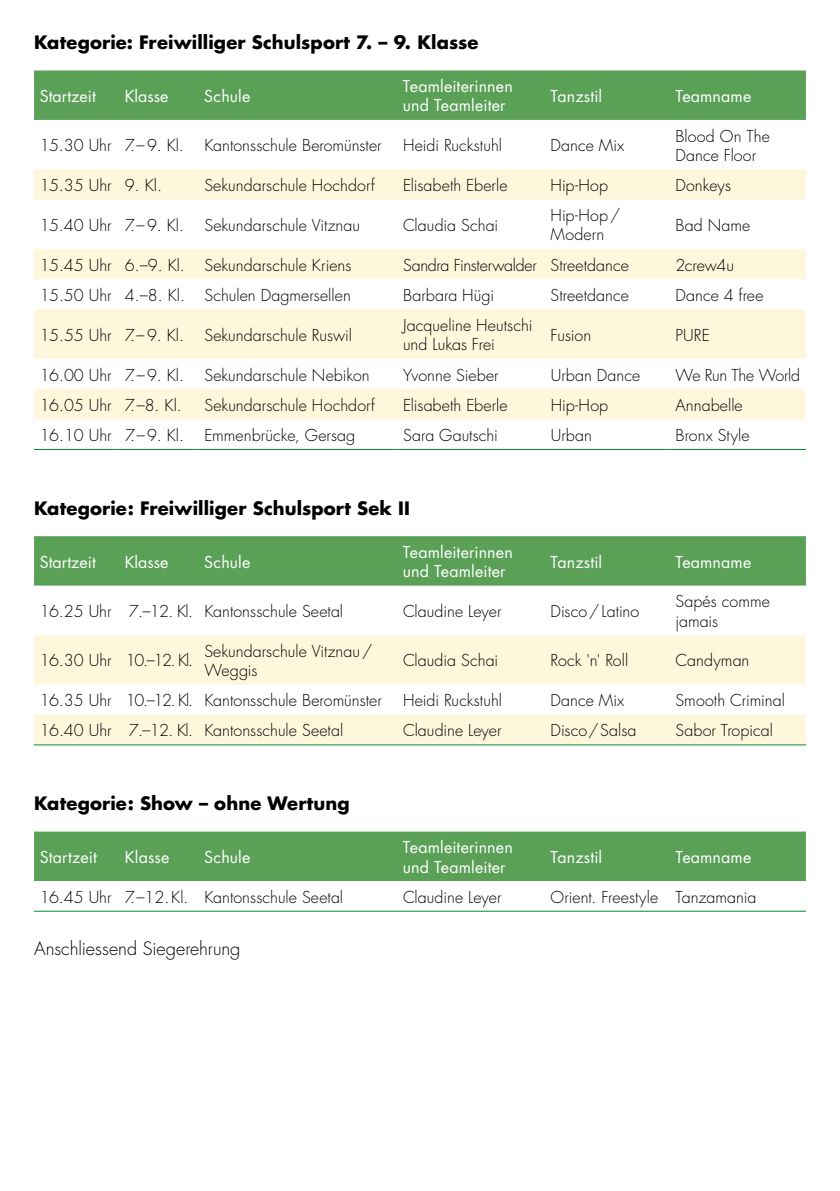
<style>
.page{position:relative;width:840px;height:1191px;background:#fff}
.page>*{position:absolute;margin:0;border:0;box-sizing:border-box;transform-origin:0 0}
.t1{font:700 18px "Futura Luzern";letter-spacing:.01em;color:#000}
.t2{font:300 18px "Futura Luzern";color:#000}
.t3{font:300 16px/19.2px "Futura Luzern";color:#000}
.t4{font:16px/19.2px "Futura Luzern";letter-spacing:.005em;color:#fff}
.t5{font:300 16px "Futura Luzern";letter-spacing:-.04em;color:#000}
</style>
<div class="page">
<div style="left:34px;top:70px;width:771px;height:50px;background:#5aa057"></div>
<svg style="left:34px;top:169px;width:771px;height:250px;fill:#fef7dc"></svg>
<hr style="left:34px;top:449px;width:85px;height:1px;background:#008d38">
<hr style="left:119px;top:449px;width:79px;height:1px;background:#008d38">
<hr style="left:198px;top:449px;width:199px;height:1px;background:#008d38">
<hr style="left:397px;top:449px;width:147px;height:1px;background:#008d38">
<hr style="left:544px;top:449px;width:125px;height:1px;background:#008d38">
<hr style="left:669px;top:449px;width:136px;height:1px;background:#008d38">
<div style="left:34px;top:536px;width:771px;height:49px;background:#5aa057"></div>
<svg style="left:34px;top:635px;width:771px;height:109px;fill:#fef7dc"></svg>
<hr style="left:34px;top:744px;width:85px;height:1px;background:#008d38">
<hr style="left:119px;top:744px;width:79px;height:1px;background:#008d38">
<hr style="left:198px;top:744px;width:199px;height:1px;background:#008d38">
<hr style="left:397px;top:744px;width:147px;height:1px;background:#008d38">
<hr style="left:544px;top:744px;width:125px;height:1px;background:#008d38">
<hr style="left:669px;top:744px;width:136px;height:1px;background:#008d38">
<div style="left:34px;top:831px;width:771px;height:50px;background:#5aa057"></div>
<hr style="left:34px;top:911px;width:85px;height:1px;background:#008d38">
<hr style="left:119px;top:911px;width:79px;height:1px;background:#008d38">
<hr style="left:198px;top:911px;width:199px;height:1px;background:#008d38">
<hr style="left:397px;top:911px;width:147px;height:1px;background:#008d38">
<hr style="left:544px;top:911px;width:125px;height:1px;background:#008d38">
<hr style="left:669px;top:911px;width:136px;height:1px;background:#008d38">
<p class="t1" style="left:34px;top:30px;width:445px">Kategorie: Freiwilliger Schulsport 7. – 9. Klasse</p>
<p class="t4" style="left:40px;top:86px;width:58px">Startzeit</p>
<p class="t4" style="left:125px;top:86px;width:45px">Klasse</p>
<p class="t4" style="left:204px;top:86px;width:47px">Schule</p>
<p class="t4" style="left:403px;top:77px;width:111px">Teamleiterinnen und Teamleiter</p>
<p class="t4" style="left:550px;top:86px;width:53px">Tanzstil</p>
<p class="t4" style="left:675px;top:86px;width:77px">Teamname</p>
<p class="t3" style="left:40px;top:136px;width:146px">15.30 Uhr 7.– 9. Kl.</p>
<p class="t3" style="left:204px;top:136px;width:179px">Kantonsschule Beromünster</p>
<p class="t3" style="left:403px;top:136px;width:100px">Heidi Ruckstuhl</p>
<p class="t3" style="left:550px;top:136px;width:75px">Dance Mix</p>
<p class="t3" style="left:675px;top:127px;width:96px">Blood On The<br>Dance Floor</p>
<p class="t3" style="left:40px;top:176px;width:124px">15.35 Uhr 9. Kl.</p>
<p class="t3" style="left:204px;top:176px;width:172px">Sekundarschule Hochdorf</p>
<p class="t3" style="left:403px;top:176px;width:106px">Elisabeth Eberle</p>
<p class="t3" style="left:550px;top:176px;width:59px">Hip-Hop</p>
<p class="t3" style="left:675px;top:176px;width:57px">Donkeys</p>
<p class="t3" style="left:40px;top:216px;width:146px">15.40 Uhr 7.– 9. Kl.</p>
<p class="t3" style="left:204px;top:216px;width:157px">Sekundarschule Vitznau</p>
<p class="t3" style="left:403px;top:216px;width:97px">Claudia Schai</p>
<p class="t3" style="left:550px;top:206px;width:71px">Hip-Hop/<br>Modern</p>
<p class="t3" style="left:675px;top:216px;width:76px">Bad Name</p>
<p class="t3" style="left:40px;top:256px;width:313px">15.45 Uhr 6.–9. Kl. Sekundarschule Kriens</p>
<p class="t3" style="left:403px;top:256px;width:227px">Sandra Finsterwalder Streetdance</p>
<p class="t3" style="left:675px;top:256px;width:60px">2crew4u</p>
<p class="t3" style="left:40px;top:286px;width:312px">15.50 Uhr 4.–8. Kl. Schulen Dagmersellen</p>
<p class="t3" style="left:403px;top:286px;width:93px">Barbara Hügi</p>
<p class="t3" style="left:550px;top:286px;width:80px">Streetdance</p>
<p class="t3" style="left:675px;top:286px;width:89px">Dance 4 free</p>
<p class="t3" style="left:40px;top:326px;width:146px">15.55 Uhr 7.– 9. Kl.</p>
<p class="t3" style="left:204px;top:326px;width:149px">Sekundarschule Ruswil</p>
<p class="t3" style="left:403px;top:316px;width:131px">Jacqueline Heutschi und Lukas Frei</p>
<p class="t3" style="left:550px;top:326px;width:42px">Fusion</p>
<p class="t3" style="left:675px;top:326px;width:36px">PURE</p>
<p class="t3" style="left:40px;top:365px;width:146px">16.00 Uhr 7.– 9. Kl.</p>
<p class="t3" style="left:204px;top:365px;width:167px">Sekundarschule Nebikon</p>
<p class="t3" style="left:403px;top:365px;width:97px">Yvonne Sieber</p>
<p class="t3" style="left:550px;top:365px;width:91px">Urban Dance</p>
<p class="t3" style="left:675px;top:365px;width:126px">We Run The World</p>
<p class="t3" style="left:40px;top:396px;width:143px">16.05 Uhr 7.–8. Kl.</p>
<p class="t3" style="left:204px;top:396px;width:172px">Sekundarschule Hochdorf</p>
<p class="t3" style="left:403px;top:396px;width:106px">Elisabeth Eberle</p>
<p class="t3" style="left:550px;top:396px;width:59px">Hip-Hop</p>
<p class="t3" style="left:675px;top:396px;width:69px">Annabelle</p>
<p class="t3" style="left:40px;top:426px;width:146px">16.10 Uhr 7.– 9. Kl.</p>
<p class="t3" style="left:204px;top:426px;width:152px">Emmenbrücke, Gersag</p>
<p class="t3" style="left:403px;top:426px;width:96px">Sara Gautschi</p>
<p class="t3" style="left:550px;top:426px;width:43px">Urban</p>
<p class="t3" style="left:675px;top:426px;width:76px">Bronx Style</p>
<p class="t1" style="left:34px;top:496px;width:377px">Kategorie: Freiwilliger Schulsport Sek II</p>
<p class="t4" style="left:40px;top:552px;width:58px">Startzeit</p>
<p class="t4" style="left:125px;top:552px;width:45px">Klasse</p>
<p class="t4" style="left:204px;top:552px;width:47px">Schule</p>
<p class="t4" style="left:403px;top:542px;width:111px">Teamleiterinnen und Teamleiter</p>
<p class="t4" style="left:550px;top:552px;width:53px">Tanzstil</p>
<p class="t4" style="left:675px;top:552px;width:77px">Teamname</p>
<p class="t3" style="left:40px;top:602px;width:305px">16.25 Uhr 7.–12. Kl. Kantonsschule Seetal</p>
<p class="t3" style="left:403px;top:602px;width:100px">Claudine Leyer</p>
<p class="t3" style="left:550px;top:602px;width:90px">Disco/Latino</p>
<p class="t3" style="left:675px;top:592px;width:96px">Sapés comme jamais</p>
<p class="t5" style="left:40px;top:651px;width:155px">16.30 Uhr 10.–12. Kl.</p>
<p class="t3" style="left:204px;top:642px;width:169px">Sekundarschule Vitznau/<br>Weggis</p>
<p class="t3" style="left:403px;top:651px;width:97px">Claudia Schai</p>
<p class="t3" style="left:550px;top:651px;width:79px">Rock 'n' Roll</p>
<p class="t3" style="left:675px;top:651px;width:75px">Candyman</p>
<p class="t3" style="left:40px;top:691px;width:343px">16.35 Uhr 10.–12. Kl. Kantonsschule Beromünster</p>
<p class="t3" style="left:403px;top:691px;width:100px">Heidi Ruckstuhl</p>
<p class="t3" style="left:550px;top:691px;width:75px">Dance Mix</p>
<p class="t3" style="left:675px;top:691px;width:111px">Smooth Criminal</p>
<p class="t3" style="left:40px;top:721px;width:305px">16.40 Uhr 7.–12. Kl. Kantonsschule Seetal</p>
<p class="t3" style="left:403px;top:721px;width:100px">Claudine Leyer</p>
<p class="t3" style="left:550px;top:721px;width:87px">Disco/Salsa</p>
<p class="t3" style="left:675px;top:721px;width:99px">Sabor Tropical</p>
<p class="t1" style="left:34px;top:791px;width:317px">Kategorie: Show – ohne Wertung</p>
<p class="t4" style="left:40px;top:847px;width:59px">Startzeit</p>
<p class="t4" style="left:125px;top:847px;width:46px">Klasse</p>
<p class="t4" style="left:204px;top:847px;width:47px">Schule</p>
<p class="t4" style="left:403px;top:838px;width:111px">Teamleiterinnen und Teamleiter</p>
<p class="t4" style="left:550px;top:847px;width:53px">Tanzstil</p>
<p class="t4" style="left:675px;top:847px;width:77px">Teamname</p>
<p class="t3" style="left:40px;top:887px;width:305px">16.45 Uhr 7.–12.Kl. Kantonsschule Seetal</p>
<p class="t3" style="left:403px;top:887px;width:100px">Claudine Leyer</p>
<p class="t3" style="left:550px;top:887px;width:207px">Orient. Freestyle Tanzamania</p>
<p class="t2" style="left:34px;top:937px;width:208px">Anschliessend Siegerehrung</p>
</div>
